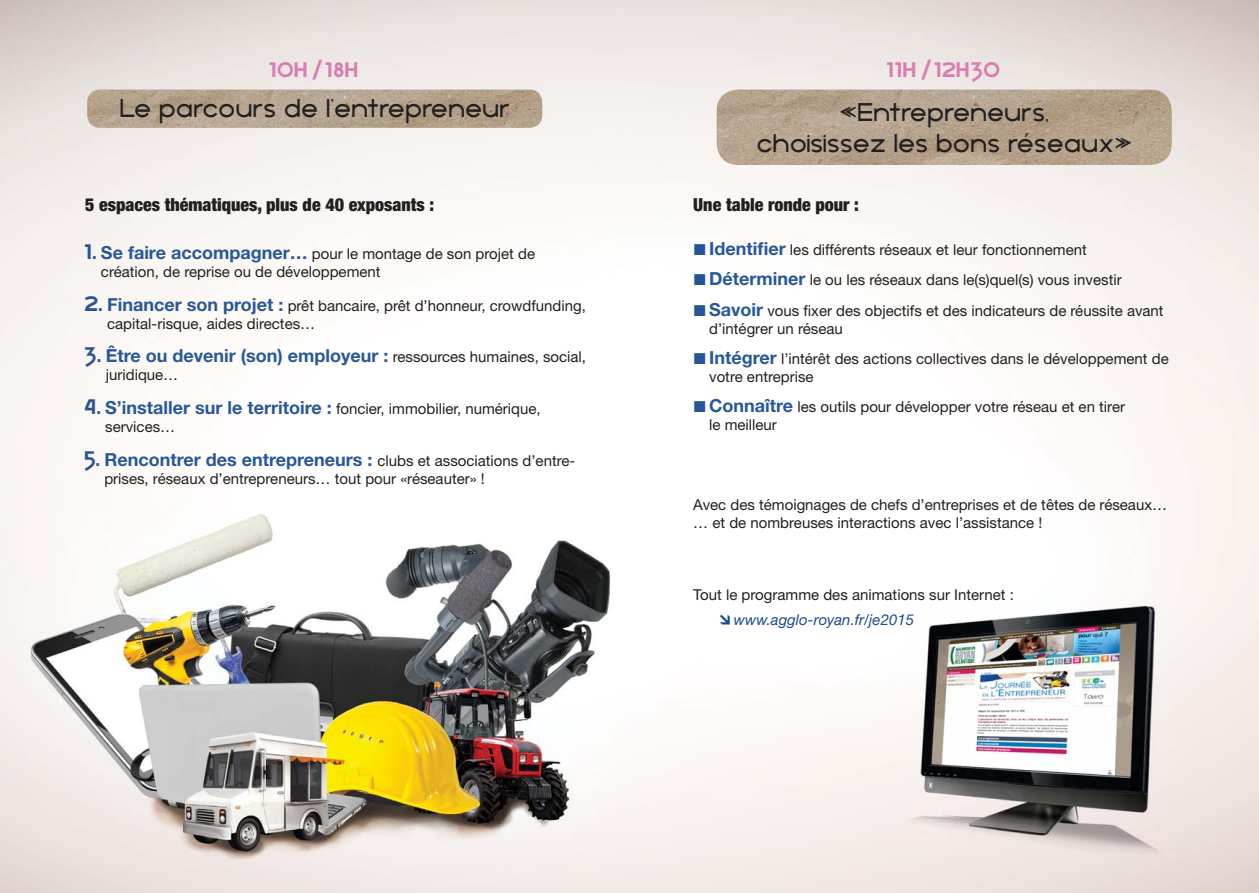
<style>
.page{position:relative;width:1259px;height:893px;background:#fff}
.page>*{position:absolute;margin:0;border:0;box-sizing:border-box;transform-origin:0 0}
.t1{font:25.5px/30.6px "Aejo";letter-spacing:.05em;color:#231f20;text-align:center}
.t2{font:21px "Gross";color:#da7bb2}
.t3{font:700 18px "Helvetica Neue LT Std";color:#28579a}
.t4{font:900 condensed 18px "Helvetica Neue LT Std";color:#231f20}
.t5{font:15px/18px "Helvetica Neue LT Std";color:#231f20}
.t6{font:italic 15px "Helvetica Neue LT Std";color:#1b4b8f}
.s1{font-family:"Gross";font-size:21px;color:#2a5294}
.s2{font-weight:700;font-size:18px;color:#28579a}
.s3{font-family:"Gross";font-weight:400;font-size:21px;color:#2a5294}
.s4{font-weight:400;font-size:15px;color:#231f20}
</style>
<div class="page">
<img style="left:87px;top:90px;width:455px;height:38px;border-radius:13px">
<img style="left:716px;top:90px;width:455px;height:75px;border-radius:21px">
<img style="left:24px;top:512px;width:589px;height:356px">
<img style="left:908px;top:604px;width:266px;height:251px">
<h2 class="t2" style="left:270px;top:56px;width:92px">10h / 18h</h2>
<h2 class="t2" style="left:887px;top:56px;width:115px">11h / 12h30</h2>
<h1 class="t1" style="left:120px;top:96px;width:391px">Le parcours de l’entrepreneur</h1>
<h1 class="t1" style="left:757px;top:100px;width:376px">«Entrepreneurs,<br>choisissez les bons réseaux»</h1>
<p class="t4" style="left:85px;top:199px;width:350px">5 espaces thématiques, plus de 40 exposants :</p>
<p class="t5" style="left:101px;top:246px;width:435px;text-indent:-16px"><span class="s1">1.</span><span class="s2">Se faire accompagner…</span> pour le montage de son projet de création, de reprise ou de développement</p>
<p class="t5" style="left:107px;top:298px;width:480px;text-indent:-22px"><span class="s1">2.</span> <span class="s2">Financer son projet :</span> prêt bancaire, prêt d’honneur, crowdfunding, capital-risque, aides directes…</p>
<p class="t3" style="left:85px;top:349px;width:502px"><span class="s3">3.</span> Être ou devenir (son) employeur : <span class="s4">ressources humaines, social,</span></p>
<p class="t5" style="left:106px;top:368px;width:74px">juridique…</p>
<p class="t5" style="left:105px;top:401px;width:437px;text-indent:-20px"><span class="s1">4.</span> <span class="s2">S’installer sur le territoire :</span> foncier, immobilier, numérique, services…</p>
<p class="t3" style="left:85px;top:453px;width:492px"><span class="s3">5.</span>Rencontrer des entrepreneurs : <span class="s4">clubs et associations d’entre-</span></p>
<p class="t5" style="left:104px;top:471px;width:382px">prises, réseaux d’entrepreneurs… tout pour «réseauter» !</p>
<p class="t4" style="left:693px;top:199px;width:167px">Une table ronde pour :</p>
<p class="t5" style="left:709px;top:237px;width:456px;line-height:30.2px"><span class="s2">Identifier</span> les différents réseaux et leur fonctionnement<br><span class="s2">Déterminer</span> le ou les réseaux dans le(s)quel(s) vous investir<br><span class="s2">Savoir</span> vous fixer des objectifs et des indicateurs de réussite avant</p>
<p class="t5" style="left:709px;top:315px;width:461px;line-height:30.2px">d’intégrer un réseau<br><span class="s2">Intégrer</span> l’intérêt des actions collectives dans le développement de</p>
<p class="t5" style="left:709px;top:363px;width:417px;line-height:30.2px">votre entreprise<br><span class="s2">Connaître</span> les outils pour développer votre réseau et en tirer</p>
<p class="t5" style="left:709px;top:417px;width:69px">le meilleur</p>
<p class="t5" style="left:693px;top:498px;width:475px">Avec des témoignages de chefs d’entreprises et de têtes de réseaux… … et de nombreuses interactions avec l’assistance !</p>
<p class="t5" style="left:693px;top:588px;width:322px">Tout le programme des animations sur Internet :</p>
<p class="t6" style="left:733px;top:615px;width:182px">www.agglo-royan.fr/je2015</p>
</div>
